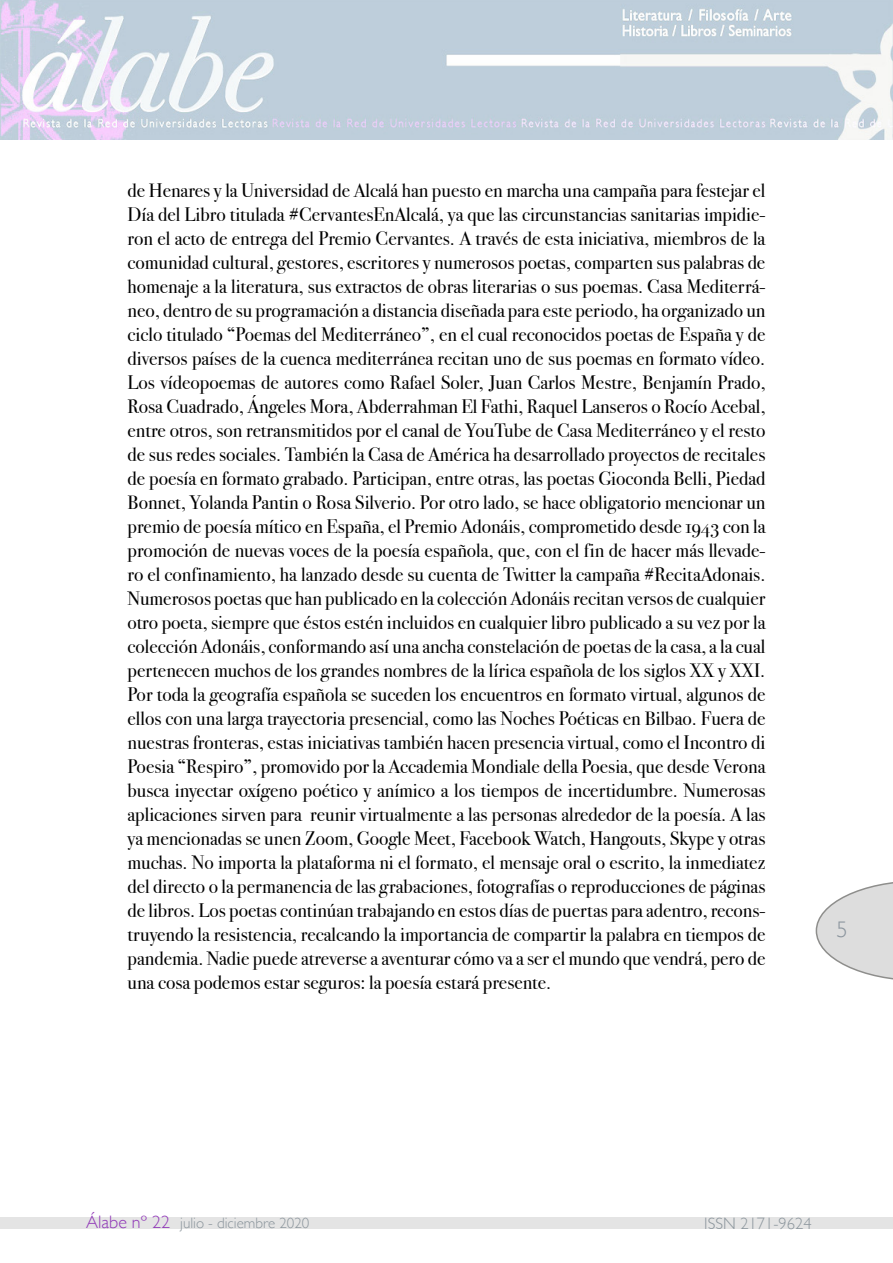
<style>
.page{position:relative;width:893px;height:1263px;background:#fff}
.page>*{position:absolute;margin:0;border:0;box-sizing:border-box;transform-origin:0 0}
.t1{font:300 22.5px "Gill Sans";color:#8a949d}
.t2{font:19.5px/24px "Bodoni Svty Two OSITCTT Book";color:#000;text-align:justify}
.t3{font:300 16.5px "Gill Sans";color:#8b959c}
.t4{font:300 15px "Gill Sans";color:#8b959c}
.s1{font-size:18px;color:#9038b7}
</style>
<div class="page">
<svg style="left:816px;top:882px;width:77px;height:98px"></svg>
<img style="left:0;top:0;width:893px;height:139px">
<div style="left:0;top:1218px;width:893px;height:11px;background:#e4e4e4"></div>
<p class="t2" style="left:128px;top:178px;width:639px">de Henares y la Universidad de Alcalá han puesto en marcha una campaña para festejar el Día del Libro titulada #CervantesEnAlcalá, ya que las circunstancias sanitarias impidie&shy;ron el acto de entrega del Premio Cervantes. A través de esta iniciativa, miembros de la comunidad cultural, gestores, escritores y numerosos poetas, comparten sus palabras de homenaje a la literatura, sus extractos de obras literarias o sus poemas. Casa Mediterrá&shy;neo, dentro de su programación a distancia diseñada para este periodo, ha organizado un ciclo titulado “Poemas del Mediterráneo”, en el cual reconocidos poetas de España y de diversos países de la cuenca mediterránea recitan uno de sus poemas en formato vídeo.<br>Los vídeopoemas de autores como Rafael Soler, Juan Carlos Mestre, Benjamín Prado, Rosa Cuadrado, Ángeles Mora, Abderrahman El Fathi, Raquel Lanseros o Rocío Acebal, entre otros, son retransmitidos por el canal de YouTube de Casa Mediterráneo y el resto de sus redes sociales. También la Casa de América ha desarrollado proyectos de recitales de poesía en formato grabado. Participan, entre otras, las poetas Gioconda Belli, Piedad Bonnet, Yolanda Pantin o Rosa Silverio. Por otro lado, se hace obligatorio mencionar un premio de poesía mítico en España, el Premio Adonáis, comprometido desde 1943 con la promoción de nuevas voces de la poesía española, que, con el fin de hacer más llevade&shy;ro el confinamiento, ha lanzado desde su cuenta de Twitter la campaña #RecitaAdonais.<br>Numerosos poetas que han publicado en la colección Adonáis recitan versos de cualquier otro poeta, siempre que éstos estén incluidos en cualquier libro publicado a su vez por la colección Adonáis, conformando así una ancha constelación de poetas de la casa, a la cual pertenecen muchos de los grandes nombres de la lírica española de los siglos XX y XXI.<br>Por toda la geografía española se suceden los encuentros en formato virtual, algunos de ellos con una larga trayectoria presencial, como las Noches Poéticas en Bilbao. Fuera de nuestras fronteras, estas iniciativas también hacen presencia virtual, como el Incontro di Poesia “Respiro”, promovido por la Accademia Mondiale della Poesia, que desde Verona busca inyectar oxígeno poético y anímico a los tiempos de incertidumbre. Numerosas aplicaciones sirven para reunir virtualmente a las personas alrededor de la poesía. A las ya mencionadas se unen Zoom, Google Meet, Facebook Watch, Hangouts, Skype y otras muchas. No importa la plataforma ni el formato, el mensaje oral o escrito, la inmediatez del directo o la permanencia de las grabaciones, fotografías o reproducciones de páginas de libros. Los poetas continúan trabajando en estos días de puertas para adentro, recons&shy;truyendo la resistencia, recalcando la importancia de compartir la palabra en tiempos de pandemia. Nadie puede atreverse a aventurar cómo va a ser el mundo que vendrá, pero de una cosa podemos estar seguros: la poesía estará presente.</p>
<p class="t1" style="left:837px;top:912px;width:13px">5</p>
<p class="t4" style="left:86px;top:1211px;width:225px"><span class="s1">Álabe nº 22</span> julio - diciembre 2020</p>
<p class="t3" style="left:704px;top:1211px;width:109px">ISSN 2171-9624</p>
</div>
